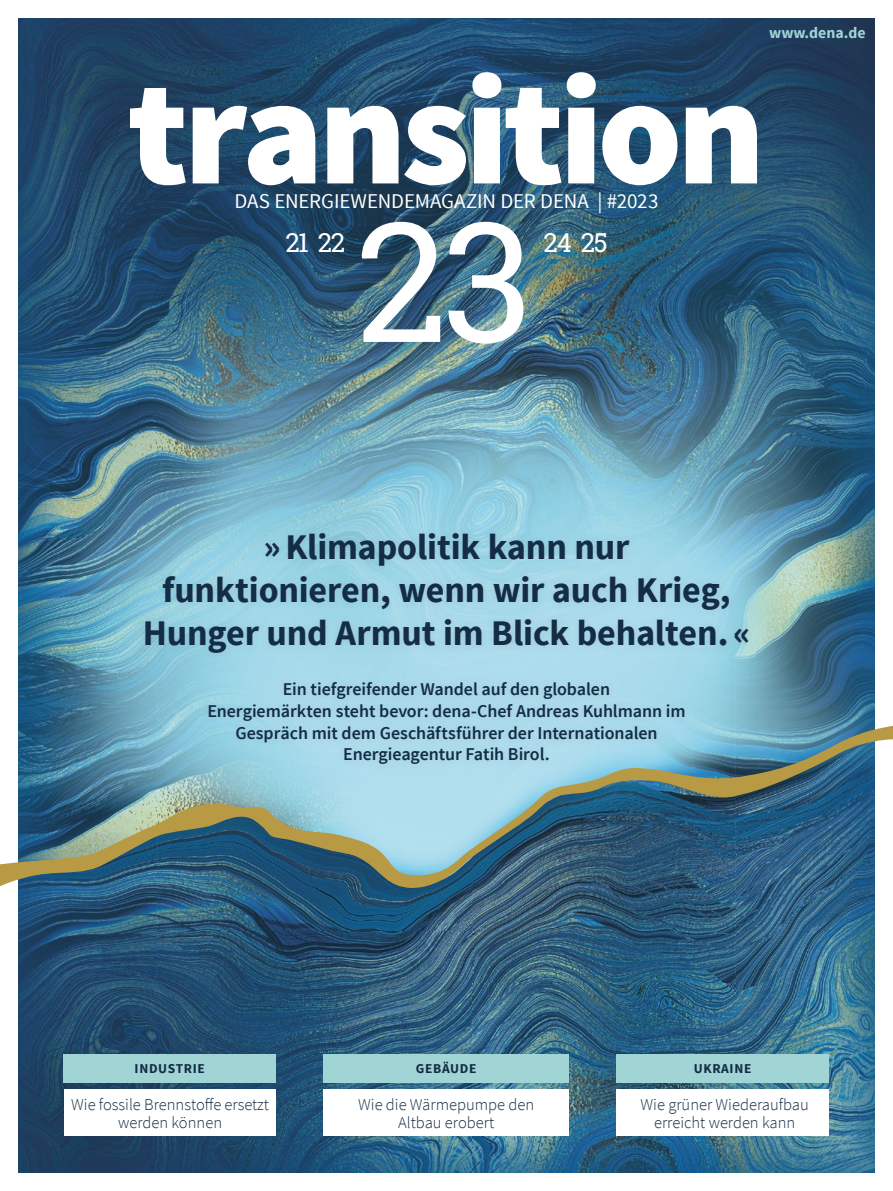
<style>
.page{position:relative;width:893px;height:1191px;background:#fff}
.page>*{position:absolute;margin:0;border:0;box-sizing:border-box;transform-origin:0 0}
.t1{font:166.5px "Roboto Slab";color:#fff}
.t2{font:900 151.5px "Source Sans Pro";letter-spacing:-.035em;color:#fff}
.t3{font:700 36px/43.2px "Source Sans Pro";letter-spacing:-.005em;color:#142c45;text-align:center}
.t4{font:26.1px "Roboto Slab";letter-spacing:-.06em;color:#fff}
.t5{font:21px "Source Sans Pro";letter-spacing:-.01em;color:#fff}
.t6{font:600 18px/21.6px "Source Sans Pro";letter-spacing:-.005em;color:#142c45;text-align:center}
.t7{font:300 16.5px/18px "Source Sans Pro";color:#142c45;text-align:center}
.t8{font:700 15.75px "Source Sans Pro";color:#a0d4d5}
.t9{font:700 13.5px "Source Sans Pro";letter-spacing:.05em;color:#142c45}
</style>
<div class="page">
<img style="left:18px;top:18px;width:612px;height:292px">
<img style="left:630px;top:18px;width:245px;height:551px">
<img style="left:18px;top:310px;width:349px;height:259px">
<img style="left:367px;top:310px;width:264px;height:215px">
<img style="left:18px;top:569px;width:139px;height:604px">
<img style="left:736px;top:569px;width:139px;height:604px">
<img style="left:157px;top:661px;width:579px;height:512px">
<div style="left:324px;top:1089px;width:245px;height:46px;background:#fff"></div>
<div style="left:64px;top:1089px;width:212px;height:46px;background:#fff"></div>
<div style="left:616px;top:1089px;width:213px;height:46px;background:#fff"></div>
<div style="left:616px;top:1054px;width:213px;height:28px;background:#a0d4d5"></div>
<div style="left:63px;top:1054px;width:213px;height:28px;background:#a0d4d5"></div>
<div style="left:324px;top:1054px;width:245px;height:28px;background:#a0d4d5"></div>
<img style="left:137px;top:525px;width:619px;height:136px">
<img style="left:201px;top:674px;width:492px;height:50px">
<img style="left:0;top:724px;width:893px;height:220px">
<p class="t8" style="left:769px;top:23px;width:98px">www.dena.de</p>
<h2 class="t2" style="left:128px;top:34px;width:639px">transition</h2>
<p class="t5" style="left:235px;top:188px;width:425px">DAS ENERGIEWENDEMAGAZIN DER DENA | #2023</p>
<h3 class="t4" style="left:285px;top:224px;width:61px">21 22</h3>
<h1 class="t1" style="left:356px;top:167px;width:178px">23</h1>
<h3 class="t4" style="left:544px;top:224px;width:65px">24 25</h3>
<h3 class="t3" style="left:143px;top:527px;width:609px">» Klimapolitik kann nur<br>funktionieren, wenn wir auch Krieg,<br>Hunger und Armut im Blick behalten. «</h3>
<p class="t6" style="left:207px;top:679px;width:480px">Ein tiefgreifender Wandel auf den globalen<br>Energiemärkten steht bevor: dena-Chef Andreas Kuhlmann im Gespräch mit dem Geschäftsführer der Internationalen Energieagentur Fatih Birol.</p>
<p class="t9" style="left:416px;top:1060px;width:62px">GEBÄUDE</p>
<p class="t9" style="left:135px;top:1060px;width:72px">INDUSTRIE</p>
<p class="t9" style="left:694px;top:1060px;width:59px">UKRAINE</p>
<p class="t7" style="left:358px;top:1095px;width:178px">Wie die Wärmepumpe den<br>Altbau erobert</p>
<p class="t7" style="left:71px;top:1095px;width:199px">Wie fossile Brennstoffe ersetzt werden können</p>
<p class="t7" style="left:641px;top:1095px;width:170px">Wie grüner Wiederaufbau erreicht werden kann</p>
</div>
